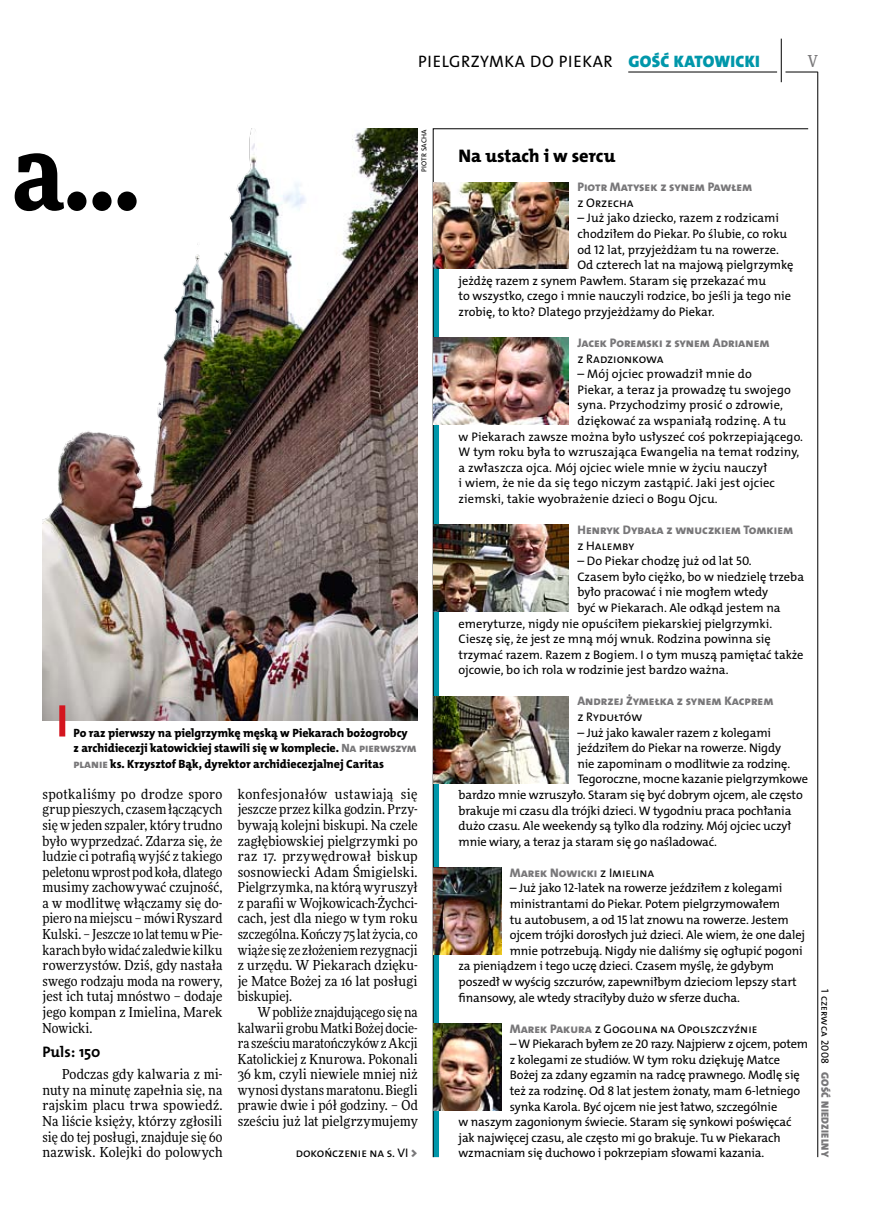
<style>
.page{position:relative;width:872px;height:1221px;background:#fff}
.page>*{position:absolute;margin:0;border:0;box-sizing:border-box;transform-origin:0 0}
.t1{font:900 108px "Freeday Narrow";color:#000}
.t2{font:18.3px "The Mix HP8 Ex Bld";color:#000}
.t3{font:16.65px "The Mix HP5 Plain";letter-spacing:.06em;color:#000}
.t4{font:16.65px "The Mix HP9 Blk";letter-spacing:.02em;color:#0097aa}
.t5{font:500 16.5px "Freeday Narrow";color:#787779;scale:.9 1}
.t6{font:15.3px "The Mix HP7 Bld";color:#000}
.t7{font:13.8px/15.6px "Freeday Narrow News";letter-spacing:.005em;color:#000;text-align:justify}
.t8{font:12.45px "The Mix HP5 Plain";color:#000}
.t9{font:12.45px "The Mix HP8 Ex Bld";color:#787779}
.t10{font:12.45px "The Mix HP5 Plain";letter-spacing:-.02em;color:#000}
.t11{font:12px/15.6px "The Mix HP8 Ex Bld";letter-spacing:-.005em;color:#000}
.t12{font:10.5px "The Mix HP9 Blk";letter-spacing:.025em;color:#787779}
.t13{font:10.5px "The Mix HP5 Plain";letter-spacing:.01em;color:#000}
.t14{font:7.2px "The Mix HP5 Plain";color:#000}
.s1{color:#787779}
.s2{font-family:"The Mix HP9 Blk";color:#787779}
.s3{font-family:"The Mix HP5 Plain";color:#000}
.s4{font-family:"The Mix HP8 Ex Bld";color:#787779}
</style>
<div class="page">
<hr style="left:817px;top:72px;width:1px;height:1084px;background:#000">
<hr style="left:781px;top:39px;width:1px;height:43px;background:#000">
<hr style="left:785px;top:72px;width:32px;height:1px;background:#000">
<hr style="left:628px;top:72px;width:149px;height:1px;background:#000">
<img style="left:43px;top:129px;width:375px;height:592px">
<div style="left:59px;top:705px;width:6px;height:31px;background:#d4151f"></div>
<svg style="left:433px;top:128px;width:375px;height:1029px"></svg>
<img style="left:433px;top:182px;width:136px;height:87px">
<img style="left:433px;top:338px;width:136px;height:86px">
<img style="left:433px;top:525px;width:136px;height:86px">
<img style="left:433px;top:696px;width:136px;height:87px">
<img style="left:433px;top:867px;width:68px;height:87px">
<img style="left:433px;top:1023px;width:68px;height:87px">
<h3 class="t3" style="left:418px;top:50px;width:186px">pielgrzymka do piekar</h3>
<h3 class="t4" style="left:628px;top:50px;width:133px">GOŚĆ KATOWICKI</h3>
<h3 class="t5" style="left:807px;top:50px;width:13px">V</h3>
<h1 class="t1" style="left:12px;top:100px;width:129px">a...</h1>
<p class="t14" style="left:419px;top:171px;width:44px;rotate:-90deg">piotr sacha</p>
<p class="t11" style="left:74px;top:724px;width:344px">Po raz pierwszy na pielgrzymkę męską w Piekarach bożogrobcy<br>z archidiecezji katowickiej stawili się w komplecie. <span class="s1">Na pierwszym planie</span> ks. Krzysztof Bąk, dyrektor archidiecezjalnej Caritas</p>
<p class="t7" style="left:43px;top:786px;width:181px">spotkaliśmy po drodze sporo grup pieszych, czasem łączących się w jeden szpaler, który trudno było wyprzedzać. Zdarza się, że ludzie ci potrafią wyjść z takiego peletonu wprost pod koła, dlatego musimy zachowywać czujność, a w modlitwę włączamy się do&shy;piero na miejscu – mówi Ryszard Kulski. – Jeszcze 10 lat temu wPie&shy;karach było widać zaledwie kilku rowerzystów. Dziś, gdy nastała swego rodzaju moda na rowery, jest ich tutaj mnóstwo – dodaje jego kompan z Imielina, Marek Nowicki.</p>
<p class="t6" style="left:43px;top:1041px;width:60px">Puls: 150</p>
<p class="t7" style="left:43px;top:1066px;width:181px;text-indent:20px">Podczas gdy kalwaria z mi&shy;nuty na minutę zapełnia się, na rajskim placu trwa spowiedź.<br>Na liście księży, którzy zgłosili się do tej posługi, znajduje się 60 nazwisk. Kolejki do polowych</p>
<p class="t7" style="left:238px;top:786px;width:181px">konfesjonałów ustawiają się jeszcze przez kilka godzin. Przy&shy;bywają kolejni biskupi. Na czele zagłębiowskiej pielgrzymki po raz 17. przywędrował biskup sosnowiecki Adam Śmigielski.<br>Pielgrzymka, na którą wyruszył z parafii w Wojkowicach-Żychci&shy;cach, jest dla niego w tym roku szczególna. Kończy 75 lat życia, co wiąże się ze złożeniem rezygnacji z urzędu. W Piekarach dzięku&shy;je Matce Bożej za 16 lat posługi biskupiej.</p>
<p class="t7" style="left:238px;top:1004px;width:181px;text-indent:20px">Wpobliże znajdującego się na kalwarii grobu Matki Bożej docie&shy;ra sześciu maratończyków zAkcji Katolickiej z Knurowa. Pokonali 36 km, czyli niewiele mniej niż wynosi dystans maratonu. Biegli prawie dwie i pół godziny. – Od sześciu już lat pielgrzymujemy</p>
<p class="t8" style="left:296px;top:1144px;width:123px">dokończenie na s. VI <span class="s2">&gt;</span></p>
<h2 class="t2" style="left:458px;top:144px;width:158px">Na ustach i w sercu</h2>
<p class="t9" style="left:577px;top:179px;width:176px">Piotr Matysek z synem Pawłem</p>
<p class="t8" style="left:577px;top:195px;width:58px">z Orzecha</p>
<p class="t8" style="left:577px;top:210px;width:203px">– Już jako dziecko, razem z rodzicami</p>
<p class="t8" style="left:577px;top:226px;width:211px">chodziłem do Piekar. Po ślubie, co roku</p>
<p class="t8" style="left:577px;top:241px;width:203px">od 12 lat, przyjeżdżam tu na rowerze.</p>
<p class="t8" style="left:577px;top:257px;width:218px">Od czterech lat na majową pielgrzymkę</p>
<p class="t8" style="left:458px;top:272px;width:309px">jeżdżę razem z synem Pawłem. Staram się przekazać mu</p>
<p class="t8" style="left:458px;top:288px;width:334px">to wszystko, czego i mnie nauczyli rodzice, bo jeśli ja tego nie</p>
<p class="t8" style="left:458px;top:304px;width:258px">zrobię, to kto? Dlatego przyjeżdżamy do Piekar.</p>
<p class="t9" style="left:577px;top:335px;width:194px">Jacek Poremski z synem Adrianem</p>
<p class="t8" style="left:577px;top:350px;width:88px">z Radzionkowa</p>
<p class="t8" style="left:577px;top:366px;width:176px">– Mój ojciec prowadził mnie do</p>
<p class="t8" style="left:577px;top:381px;width:215px">Piekar, a teraz ja prowadzę tu swojego</p>
<p class="t8" style="left:577px;top:397px;width:207px">syna. Przychodzimy prosić o zdrowie,</p>
<p class="t8" style="left:577px;top:413px;width:210px">dziękować za wspaniałą rodzinę. A tu</p>
<p class="t8" style="left:458px;top:428px;width:346px">w Piekarach zawsze można było usłyszeć coś pokrzepiającego.</p>
<p class="t8" style="left:458px;top:444px;width:342px">W tym roku była to wzruszająca Ewangelia na temat rodziny,</p>
<p class="t8" style="left:458px;top:459px;width:310px">a zwłaszcza ojca. Mój ojciec wiele mnie w życiu nauczył</p>
<p class="t8" style="left:458px;top:475px;width:318px">i wiem, że nie da się tego niczym zastąpić. Jaki jest ojciec</p>
<p class="t8" style="left:458px;top:490px;width:261px">ziemski, takie wyobrażenie dzieci o Bogu Ojcu.</p>
<p class="t9" style="left:577px;top:522px;width:217px">Henryk Dybała z wnuczkiem Tomkiem</p>
<p class="t8" style="left:577px;top:537px;width:58px">z Halemby</p>
<p class="t8" style="left:577px;top:553px;width:176px">– Do Piekar chodzę już od lat 50.</p>
<p class="t8" style="left:577px;top:568px;width:228px">Czasem było ciężko, bo w niedzielę trzeba</p>
<p class="t8" style="left:577px;top:584px;width:192px">było pracować i nie mogłem wtedy</p>
<p class="t8" style="left:577px;top:599px;width:205px">być w Piekarach. Ale odkąd jestem na</p>
<p class="t8" style="left:458px;top:615px;width:315px">emeryturze, nigdy nie opuściłem piekarskiej pielgrzymki.</p>
<p class="t8" style="left:458px;top:631px;width:314px">Cieszę się, że jest ze mną mój wnuk. Rodzina powinna się</p>
<p class="t8" style="left:458px;top:646px;width:346px">trzymać razem. Razem z Bogiem. I o tym muszą pamiętać także</p>
<p class="t8" style="left:458px;top:662px;width:271px">ojcowie, bo ich rola w rodzinie jest bardzo ważna.</p>
<p class="t9" style="left:577px;top:693px;width:198px">Andrzej Żymełka z synem Kacprem</p>
<p class="t8" style="left:577px;top:708px;width:66px">z Rydułtów</p>
<p class="t8" style="left:577px;top:724px;width:195px">– Już jako kawaler razem z kolegami</p>
<p class="t8" style="left:577px;top:740px;width:205px">jeździłem do Piekar na rowerze. Nigdy</p>
<p class="t8" style="left:577px;top:755px;width:214px">nie zapominam o modlitwie za rodzinę.</p>
<p class="t8" style="left:577px;top:771px;width:232px">Tegoroczne, mocne kazanie pielgrzymkowe</p>
<p class="t8" style="left:458px;top:786px;width:346px">bardzo mnie wzruszyło. Staram się być dobrym ojcem, ale często</p>
<p class="t8" style="left:458px;top:802px;width:334px">brakuje mi czasu dla trójki dzieci. W tygodniu praca pochłania</p>
<p class="t8" style="left:458px;top:817px;width:334px">dużo czasu. Ale weekendy są tylko dla rodziny. Mój ojciec uczył</p>
<p class="t8" style="left:458px;top:833px;width:260px">mnie wiary, a teraz ja staram się go naśladować.</p>
<p class="t9" style="left:510px;top:864px;width:146px">Marek Nowicki <span class="s3">z I mielina</span></p>
<p class="t8" style="left:510px;top:880px;width:274px">– Już jako 12-latek na rowerze jeździłem z kolegami</p>
<p class="t8" style="left:510px;top:895px;width:272px">ministrantami do Piekar. Potem pielgrzymowałem</p>
<p class="t8" style="left:510px;top:911px;width:280px">tu autobusem, a od 15 lat znowu na rowerze. Jestem</p>
<p class="t8" style="left:510px;top:926px;width:297px">ojcem trójki dorosłych już dzieci. Ale wiem, że one dalej</p>
<p class="t8" style="left:510px;top:942px;width:294px">mnie potrzebują. Nigdy nie daliśmy się ogłupić pogoni</p>
<p class="t8" style="left:458px;top:958px;width:317px">za pieniądzem i tego uczę dzieci. Czasem myślę, że gdybym</p>
<p class="t8" style="left:458px;top:973px;width:340px">poszedł w wyścig szczurów, zapewniłbym dzieciom lepszy start</p>
<p class="t8" style="left:458px;top:989px;width:283px">finansowy, ale wtedy straciłyby dużo w sferze ducha.</p>
<p class="t8" style="left:510px;top:1020px;width:249px"><span class="s4">Marek Pakura</span> z Gogolina na Opolszczyźnie</p>
<p class="t10" style="left:510px;top:1036px;width:300px">– W Piekarach byłem ze 20 razy. Najpierw z ojcem, potem</p>
<p class="t8" style="left:510px;top:1051px;width:272px">z kolegami ze studiów. W tym roku dziękuję Matce</p>
<p class="t8" style="left:510px;top:1067px;width:291px">Bożej za zdany egzamin na radcę prawnego. Modlę się</p>
<p class="t8" style="left:510px;top:1082px;width:292px">też za rodzinę. Od 8 lat jestem żonaty, mam 6-letniego</p>
<p class="t8" style="left:510px;top:1098px;width:269px">synka Karola. Być ojcem nie jest łatwo, szczególnie</p>
<p class="t8" style="left:458px;top:1113px;width:334px">w naszym zagonionym świecie. Staram się synkowi poświęcać</p>
<p class="t8" style="left:458px;top:1129px;width:323px">jak najwięcej czasu, ale często mi go brakuje. Tu w Piekarach</p>
<p class="t8" style="left:458px;top:1145px;width:307px">wzmacniam się duchowo i pokrzepiam słowami kazania.</p>
<p class="t13" style="left:832px;top:989px;width:76px;rotate:90deg">1 czerwca 2008</p>
<p class="t12" style="left:832px;top:1071px;width:87px;rotate:90deg">GOŚĆ NIEDZIELNY</p>
</div>
